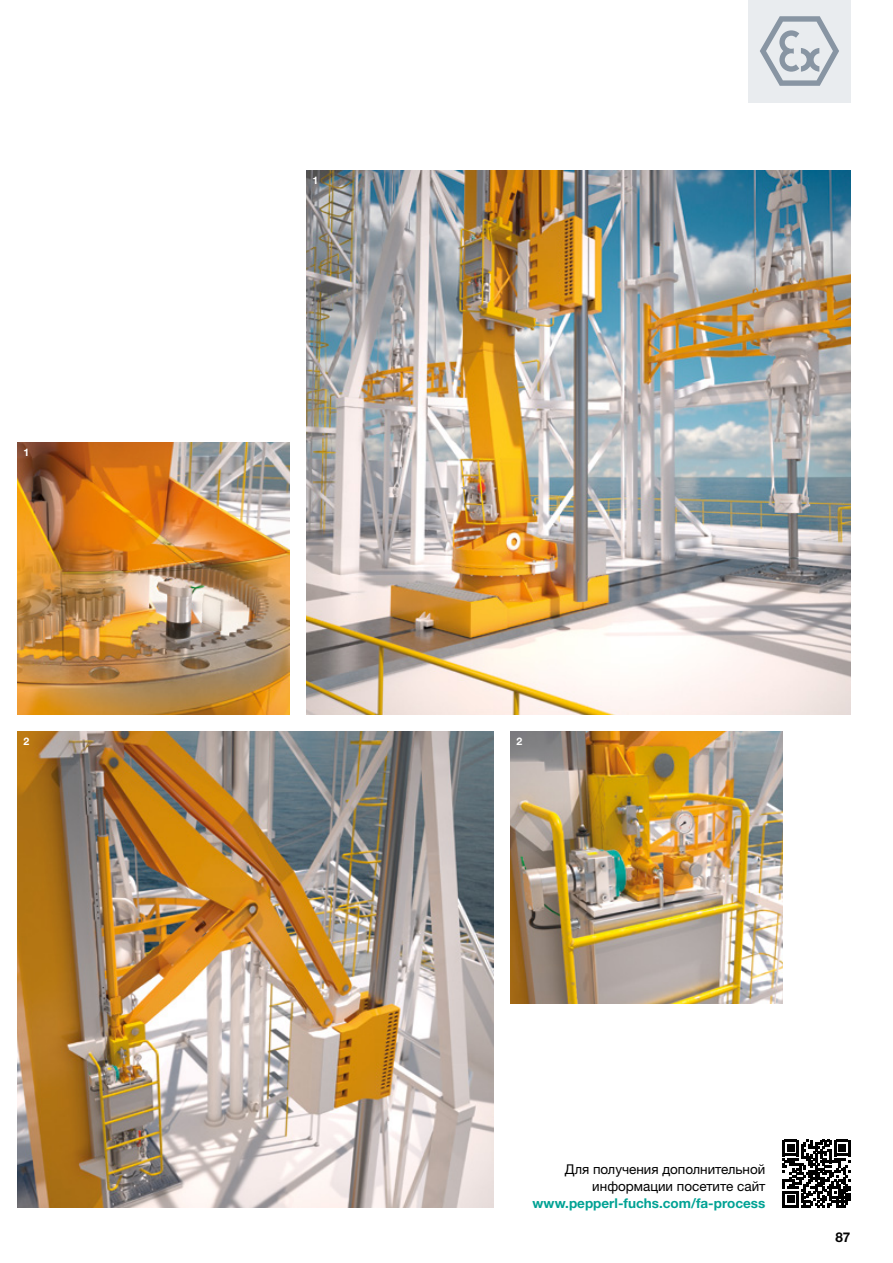
<style>
.page{position:relative;width:893px;height:1263px;background:#fff}
.page>*{position:absolute;margin:0;border:0;box-sizing:border-box;transform-origin:0 0}
.t1{font:13.5px/17px "Helvetica Neue LTW1 G";color:#000;text-align:right}
.t2{font:700 13.5px "Helvetica Neue LTW1 G";color:#00a294}
.t3{font:700 13.5px "Helvetica Neue LTW1 G";color:#000}
.t4{font:700 10.5px "Helvetica Neue LTW1 G";color:#fff}
</style>
<div class="page">
<img style="left:17px;top:731px;width:476px;height:477px">
<img style="left:306px;top:170px;width:544px;height:544px">
<img style="left:510px;top:731px;width:272px;height:272px">
<img style="left:17px;top:442px;width:272px;height:272px">
<div style="left:748px;top:0;width:102px;height:102px;background:#e9ecef"></div>
<svg style="left:760px;top:16px;width:79px;height:70px"></svg>
<svg style="left:782px;top:1140px;width:68px;height:68px"></svg>
<p class="t4" style="left:23px;top:446px;width:7px">1</p>
<p class="t4" style="left:313px;top:174px;width:7px">1</p>
<p class="t4" style="left:23px;top:735px;width:7px">2</p>
<p class="t4" style="left:517px;top:735px;width:7px">2</p>
<p class="t1" style="left:565px;top:1160px;width:202px">Для получения дополнительной информации посетите сайт</p>
<p class="t2" style="left:532px;top:1194px;width:235px">www.pepperl-fuchs.com/fa-process</p>
<p class="t3" style="left:835px;top:1228px;width:17px">87</p>
</div>
